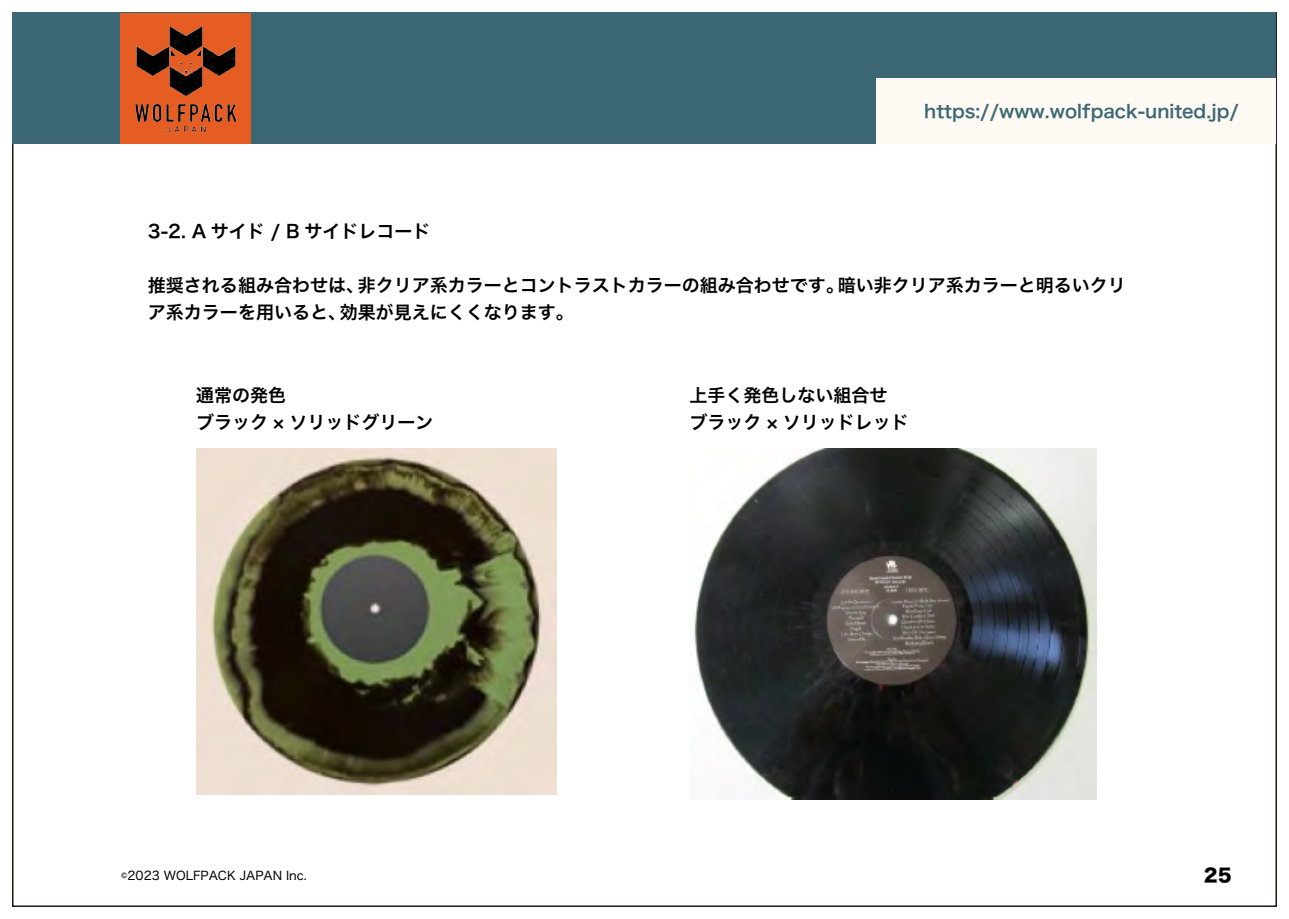
<style>
.page{position:relative;width:1289px;height:919px;background:#fff}
.page>*{position:absolute;margin:0;border:0;box-sizing:border-box;transform-origin:0 0}
.t1{font:18px/27px "Hiragino Sans W6";color:#000}
.t2{font:18px "Hiragino Sans W6";color:#3b6774}
.t3{font:18px "Hira Kaku Std W8";color:#000}
.t4{font:12px "Hiragino Sans W4";color:#000}
</style>
<div class="page">
<div style="left:13px;top:13px;width:1263px;height:131px;background:#3b6774"></div>
<div style="left:121px;top:14px;width:130px;height:130px;background:#e55d23"></div>
<div style="left:876px;top:78px;width:400px;height:66px;background:#fefaf3"></div>
<img style="left:135px;top:25px;width:102px;height:108px">
<img style="left:196px;top:448px;width:360px;height:346px">
<img style="left:694px;top:448px;width:402px;height:351px">
<p class="t2" style="left:924px;top:95px;width:316px">https://www.wolfpack-united.jp/</p>
<p class="t1" style="left:148px;top:217px;width:284px">3-2. A サイド / B サイドレコード</p>
<p class="t1" style="left:148px;top:271px;width:979px">推奨される組み合わせは、非クリア系カラーとコントラストカラーの組み合わせです。暗い非クリア系カラーと明るいクリア系カラーを用いると、効果が見えにくくなります。</p>
<p class="t1" style="left:196px;top:381px;width:239px">通常の発色<br>ブラック × ソリッドグリーン</p>
<p class="t1" style="left:689px;top:381px;width:221px">上手く発色しない組合せブラック × ソリッドレッド</p>
<p class="t4" style="left:121px;top:864px;width:188px">©2023 WOLFPACK JAPAN Inc.</p>
<p class="t3" style="left:1203px;top:865px;width:29px">25</p>
</div>
